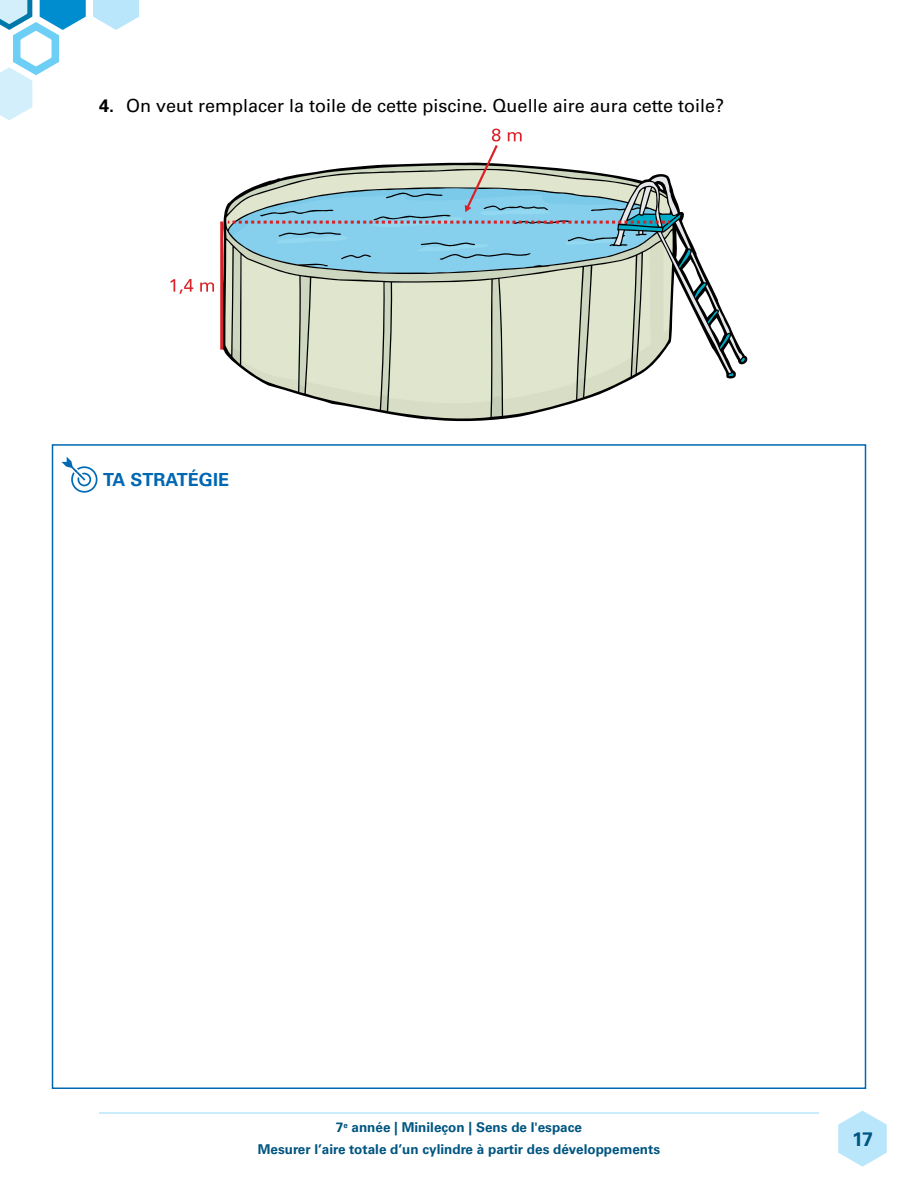
<style>
.page{position:relative;width:918px;height:1188px;background:#fff}
.page>*{position:absolute;margin:0;border:0;box-sizing:border-box;transform-origin:0 0}
.t1{font:700 19.5px "Univers LT Std";color:#005581}
.t2{font:18px "Univers LT Std";color:#000}
.t3{font:700 18px "Univers LT Std";letter-spacing:.005em;color:#0067b3}
.t4{font:700 13.5px "Univers LT Std";color:#005581}
.s1{font-weight:700}
</style>
<div class="page">
<svg style="left:838px;top:1111px;width:49px;height:56px"></svg>
<svg style="left:93px;top:0;width:46px;height:30px"></svg>
<svg style="left:0;top:0;width:86px;height:120px"></svg>
<hr style="left:99px;top:1112px;width:720px;height:2px;background:#b9e6fa">
<svg style="left:171px;top:279px;width:22px;height:15px"></svg>
<svg style="left:200px;top:282px;width:14px;height:10px"></svg>
<hr style="left:220px;top:222px;width:3px;height:128px;background:#da2128">
<svg style="left:225px;top:129px;width:522px;height:290px"></svg>
<div style="left:71px;top:466px;width:26px;height:27px;border:2px solid #0069b4;border-radius:50%"></div>
<div style="left:78px;top:473px;width:13px;height:13px;border:2px solid #0069b4;border-radius:50%"></div>
<svg style="left:62px;top:457px;width:25px;height:25px"></svg>
<p class="t2" style="left:99px;top:95px;width:627px"><span class="s1">4.</span> On veut remplacer la toile de cette piscine. Quelle aire aura cette toile?</p>
<h2 class="t3" style="left:103px;top:469px;width:128px">TA STRATÉGIE</h2>
<p class="t4" style="left:336px;top:1120px;width:248px">7<sup>e</sup> année | Minileçon | Sens de l'espace</p>
<p class="t4" style="left:258px;top:1142px;width:404px">Mesurer l’aire totale d’un cylindre à partir des développements</p>
<h1 class="t1" style="left:852px;top:1128px;width:23px">17</h1>
</div>
